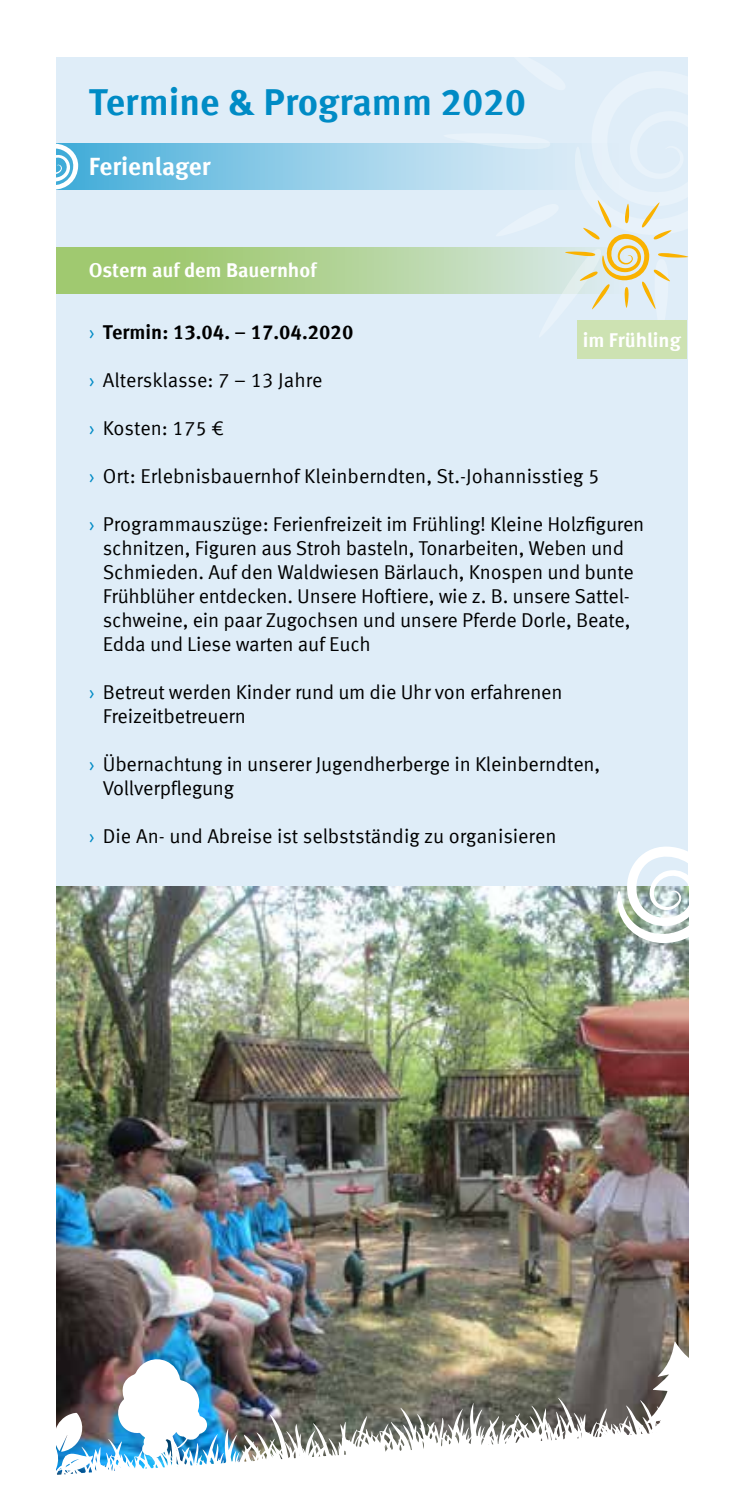
<style>
.page{position:relative;width:745px;height:1489px;background:#fff}
.page>*{position:absolute;margin:0;border:0;box-sizing:border-box;transform-origin:0 0}
.t1{font:700 37.5px "Meta Offc";color:#008bc5}
.t2{font:700 25px "Meta Offc";color:#fff}
.t3{font:20px/24px "Meta Offc Norm";letter-spacing:-.01em;color:#000}
.t4{font:700 20px "Meta Offc";color:#fff}
.t5{font:700 20px "Meta Offc";color:#000}
.s1{font-family:"Meta Offc Norm";font-weight:400;color:#008bc5}
.s2{color:#008bc5}
</style>
<div class="page">
<div style="left:57px;top:57px;width:630px;height:1374px;background:#dfedf8"></div>
<svg style="left:57px;top:248px;width:386px;height:46px"></svg>
<svg style="left:79px;top:144px;width:364px;height:46px"></svg>
<svg style="left:56px;top:143px;width:23px;height:47px"></svg>
<img style="left:57px;top:886px;width:630px;height:455px">
<img style="left:56px;top:1341px;width:633px;height:85px">
<img style="left:56px;top:1426px;width:631px;height:49px">
<svg style="left:443px;top:57px;width:246px;height:281px"></svg>
<div style="left:576px;top:320px;width:110px;height:38px;background:#cde2b2"></div>
<svg style="left:616px;top:845px;width:73px;height:98px"></svg>
<h1 class="t1" style="left:89px;top:80px;width:439px">Termine &amp; Programm 2020</h1>
<p class="t2" style="left:89px;top:151px;width:123px">Ferienlager</p>
<p class="t4" style="left:89px;top:258px;width:229px">Ostern auf dem Bauernhof</p>
<p class="t5" style="left:89px;top:320px;width:266px"><span class="s1">›</span> Termin: 13.04. – 17.04.2020</p>
<p class="t3" style="left:89px;top:368px;width:235px"><span class="s2">›</span> Altersklasse: 7 – 13 Jahre</p>
<p class="t3" style="left:89px;top:416px;width:136px"><span class="s2">›</span> Kosten: 175 €</p>
<p class="t3" style="left:89px;top:464px;width:512px"><span class="s2">›</span> Ort: Erlebnisbauernhof Kleinberndten, St.-Johannisstieg 5</p>
<p class="t3" style="left:103px;top:512px;width:542px;text-indent:-14px"><span class="s2">›</span> Programmauszüge: Ferienfreizeit im Frühling! Kleine Holzfiguren schnitzen, Figuren aus Stroh basteln, Tonarbeiten, Weben und Schmieden. Auf den Waldwiesen Bärlauch, Knospen und bunte Frühblüher entdecken. Unsere Hoftiere, wie z. B. unsere Sattel&shy;schweine, ein paar Zugochsen und unsere Pferde Dorle, Beate, Edda und Liese warten auf Euch</p>
<p class="t3" style="left:103px;top:680px;width:461px;text-indent:-14px"><span class="s2">›</span> Betreut werden Kinder rund um die Uhr von erfahrenen<br>Freizeitbetreuern</p>
<p class="t3" style="left:103px;top:752px;width:498px;text-indent:-14px"><span class="s2">›</span> Übernachtung in unserer Jugendherberge in Kleinberndten,<br>Vollverpflegung</p>
<p class="t3" style="left:89px;top:824px;width:469px"><span class="s2">›</span> Die An- und Abreise ist selbstständig zu organisieren</p>
<p class="t4" style="left:582px;top:328px;width:100px">im Frühling</p>
</div>
